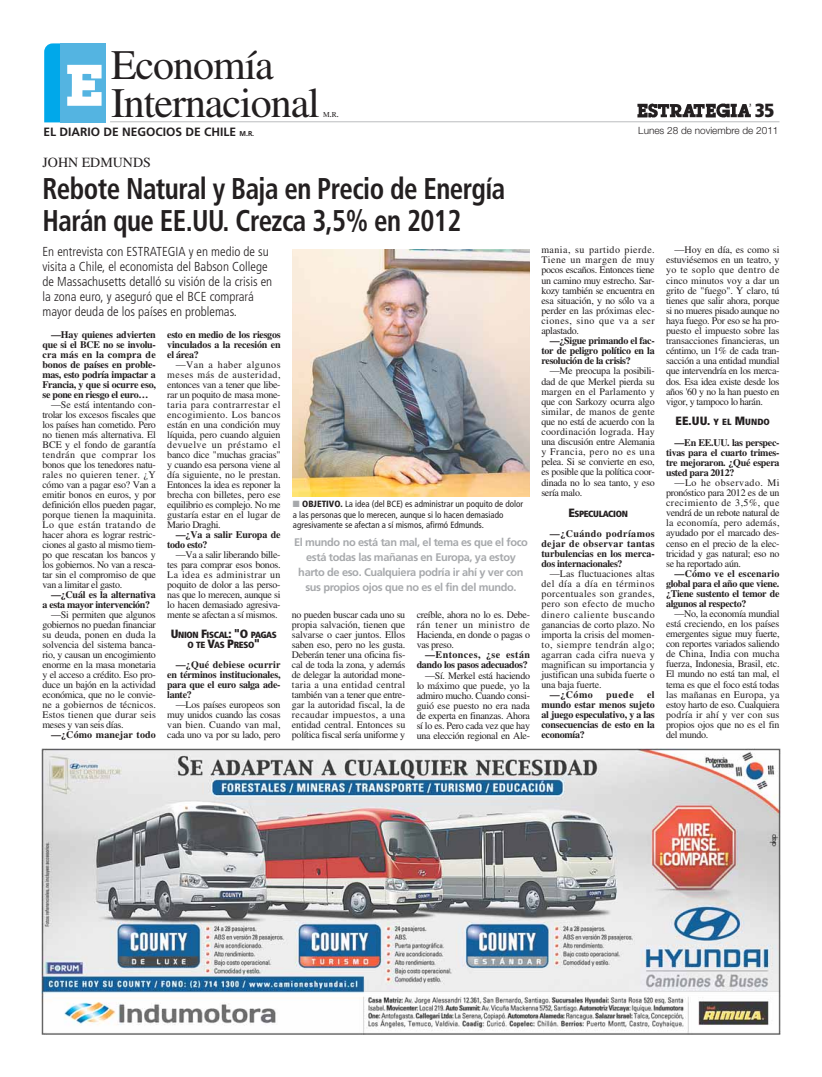
<style>
.page{position:relative;width:822px;height:1077px;background:#fff}
.page>*{position:absolute;margin:0;border:0;box-sizing:border-box;transform-origin:0 0}
.t1{font:42px/38px "Times";letter-spacing:-.025em;color:#231f20}
.t2{font:700 condensed 30px/32px "Frutiger";letter-spacing:-.02em;color:#231f20;scale:.9 1}
.t3{font:900 condensed 19px "Frutiger";color:#231f20}
.t4{font:14px "Times";color:#231f20}
.t5{font:300 condensed 13px/15px "Frutiger";color:#231f20}
.t6{font:700 12px "Frutiger";color:#231f20}
.t7{font:900 condensed 12px "Frutiger";color:#231f20}
.t8{font:700 11px/15px "Frutiger";letter-spacing:-.035em;color:#a7a9ac;text-align:center}
.t9{font:10px/10.1px "Times";letter-spacing:-.03em;color:#231f20;text-align:justify}
.t10{font:700 10px/10px "Times";letter-spacing:-.03em;color:#231f20;text-align:justify}
.t11{font:300 10px "Helvetica Neue";color:#231f20}
.t12{font:700 10px "Times";letter-spacing:.015em;color:#231f20}
.t13{font:condensed 9px/10.5px "Frutiger";color:#231f20}
.t14{font:900 condensed 9px/10px "Frutiger";letter-spacing:-.04em;color:#231f20;text-align:center}
.t15{font:7.5px "Times";color:#231f20}
.s1{font-size:10px}
.s2{font-size:7px}
.s3{font-size:12px}
.s4{color:#a7a9ac}
.s5{font-weight:900}
.s6{font-size:9px}
</style>
<div class="page">
<img style="left:637px;top:103px;width:115px;height:15px">
<hr style="left:110px;top:121px;width:670px;height:1px;background:#bbbdc0">
<div style="left:60px;top:43px;width:46px;height:80px;background:#54b4e1"></div>
<svg style="left:44px;top:43px;width:58px;height:79px"></svg>
<img style="left:41px;top:749px;width:740px;height:286px">
<img style="left:293px;top:249px;width:236px;height:247px">
<h1 class="t1" style="left:111px;top:50px;width:210px">Economía<br>Internacional</h1>
<p class="t15" style="left:323px;top:112px;width:17px">M<span class="s1">.</span>R<span class="s1">.</span></p>
<p class="t6" style="left:43px;top:127px;width:212px">EL DIARIO DE NEGOCIOS DE CHILE <span class="s2">M.R.</span></p>
<h3 class="t4" style="left:42px;top:157px;width:110px">JOHN EDMUNDS</h3>
<h2 class="t2" style="left:42px;top:175px;width:516px">Rebote Natural y Baja en Precio de Energía<br>Harán que EE.UU. Crezca 3,5% en 2012</h2>
<h3 class="t5" style="left:42px;top:245px;width:231px">En entrevista con ESTRATEGIA y en medio de su visita a Chile, el economista del Babson College de Massachusetts detalló su visión de la crisis en la zona euro, y aseguró que el BCE comprará mayor deuda de los países en problemas.</h3>
<p class="t10" style="left:42px;top:331px;width:115px;text-indent:9px">—Hay quienes advierten que si el BCE no se involu&shy;cra más en la compra de bonos de países en proble&shy;mas, esto podría impactar a Francia, y que si ocurre eso, se pone en riesgo el euro…</p>
<p class="t9" style="left:42px;top:401px;width:115px;text-indent:9px">—Se está intentando con&shy;trolar los excesos fiscales que los países han cometido. Pero no tienen más alternativa. El BCE y el fondo de garantía tendrán que comprar los bonos que los tenedores natu&shy;rales no quieren tener. ¿Y cómo van a pagar eso? Van a emitir bonos en euros, y por definición ellos pueden pagar, porque tienen la maquinita.<br>Lo que están tratando de hacer ahora es lograr restric&shy;ciones al gasto al mismo tiem&shy;po que rescatan los bancos y los gobiernos. No van a resca&shy;tar sin el compromiso de que van a limitar el gasto.</p>
<p class="t10" style="left:42px;top:591px;width:115px;text-indent:9px">—¿Cuál es la alternativa a esta mayor intervención?</p>
<p class="t9" style="left:42px;top:611px;width:115px;text-indent:9px">—Si permiten que algunos gobiernos no puedan financiar su deuda, ponen en duda la solvencia del sistema banca&shy;rio, y causan un encogimiento enorme en la masa monetaria y el acceso a crédito. Eso pro&shy;duce un bajón en la actividad económica, que no le convie&shy;ne a gobiernos de técnicos.<br>Estos tienen que durar seis meses y van seis días.</p>
<p class="t12" style="left:51px;top:731px;width:106px">—¿Cómo manejar todo</p>
<p class="t10" style="left:167px;top:331px;width:115px">esto en medio de los riesgos vinculados a la recesión en el área?</p>
<p class="t9" style="left:167px;top:361px;width:115px;text-indent:9px">—Van a haber algunos meses más de austeridad, entonces van a tener que libe&shy;rar un poquito de masa mone&shy;taria para contrarrestar el encogimiento. Los bancos están en una condición muy líquida, pero cuando alguien devuelve un préstamo el banco dice "muchas gracias" y cuando esa persona viene al día siguiente, no le prestan.<br>Entonces la idea es reponer la brecha con billetes, pero ese equilibrio es complejo. No me gustaría estar en el lugar de Mario Draghi.</p>
<p class="t10" style="left:167px;top:531px;width:115px;text-indent:9px">—¿Va a salir Europa de todo esto?</p>
<p class="t9" style="left:167px;top:551px;width:115px;text-indent:9px">—Va a salir liberando bille&shy;tes para comprar esos bonos.<br>La idea es administrar un poquito de dolor a las perso&shy;nas que lo merecen, aunque si lo hacen demasiado agresiva&shy;mente se afectan a sí mismos.</p>
<p class="t14" style="left:171px;top:631px;width:108px"><span class="s3">U</span>NION <span class="s3">F</span>ISCAL<span class="s3">: "O</span> PAGAS<br>O TE <span class="s3">V</span>AS <span class="s3">P</span>RESO<span class="s3">"</span></p>
<p class="t10" style="left:167px;top:661px;width:115px;text-indent:9px">—¿Qué debiese ocurrir en términos institucionales, para que el euro salga ade&shy;lante?</p>
<p class="t9" style="left:167px;top:701px;width:115px;text-indent:9px">—Los países europeos son muy unidos cuando las cosas van bien. Cuando van mal, cada uno va por su lado, pero</p>
<p class="t13" style="left:293px;top:499px;width:232px"><span class="s4">■</span> <span class="s5">OBJETIVO.</span> La idea (del BCE) es administrar un poquito de dolor a las personas que lo merecen, aunque si lo hacen demasiado agresivamente se afectan a sí mismos, afirmó Edmunds.</p>
<p class="t8" style="left:294px;top:536px;width:235px">El mundo no está tan mal, el tema es que el foco está todas las mañanas en Europa, ya estoy harto de eso. Cualquiera podría ir ahí y ver con sus propios ojos que no es el fin del mundo.</p>
<p class="t9" style="left:292px;top:611px;width:115px">no pueden buscar cada uno su propia salvación, tienen que salvarse o caer juntos. Ellos saben eso, pero no les gusta.<br>Deberán tener una oficina fis&shy;cal de toda la zona, y además de delegar la autoridad mone&shy;taria a una entidad central también van a tener que entre&shy;gar la autoridad fiscal, la de recaudar impuestos, a una entidad central. Entonces su política fiscal sería uniforme y</p>
<p class="t9" style="left:417px;top:611px;width:115px">creíble, ahora no lo es. Debe&shy;rán tener un ministro de Hacienda, en donde o pagas o vas preso.</p>
<p class="t10" style="left:417px;top:651px;width:115px;text-align:right">—Entonces, ¿se están dando los pasos adecuados?</p>
<p class="t9" style="left:417px;top:671px;width:115px;text-indent:9px">—Sí. Merkel está haciendo lo máximo que puede, yo la admiro mucho. Cuando consi&shy;guió ese puesto no era nada de experta en finanzas. Ahora sí lo es. Pero cada vez que hay una elección regional en Ale-</p>
<h3 class="t3" style="left:755px;top:103px;width:21px">35</h3>
<p class="t11" style="left:638px;top:127px;width:142px">Lunes 28 de noviembre de 2011</p>
<p class="t9" style="left:541px;top:246px;width:115px">mania, su partido pierde.<br>Tiene un margen de muy pocos escaños. Entonces tiene un camino muy estrecho. Sar&shy;kozy también se encuentra en esa situación, y no sólo va a perder en las próximas elec&shy;ciones, sino que va a ser aplastado.</p>
<p class="t10" style="left:541px;top:337px;width:115px;text-indent:9px">—¿Sigue primando el fac&shy;tor de peligro político en la resolución de la crisis?</p>
<p class="t9" style="left:541px;top:367px;width:115px;text-indent:9px">—Me preocupa la posibili&shy;dad de que Merkel pierda su margen en el Parlamento y que con Sarkozy ocurra algo similar, de manos de gente que no está de acuerdo con la coordinación lograda. Hay una discusión entre Alemania y Francia, pero no es una pelea. Si se convierte en eso, es posible que la política coor&shy;dinada no lo sea tanto, y eso sería malo.</p>
<p class="t14" style="left:568px;top:509px;width:61px"><span class="s3">E</span>SPECULACION</p>
<p class="t10" style="left:541px;top:529px;width:115px;text-indent:9px">—¿Cuándo podríamos dejar de observar tantas turbulencias en los merca&shy;dos internacionales?</p>
<p class="t9" style="left:541px;top:570px;width:115px;text-indent:9px">—Las fluctuaciones altas del día a día en términos porcentuales son grandes, pero son efecto de mucho dinero caliente buscando ganancias de corto plazo. No importa la crisis del momen&shy;to, siempre tendrán algo; agarran cada cifra nueva y magnifican su importancia y justifican una subida fuerte o una baja fuerte.</p>
<p class="t10" style="left:550px;top:691px;width:45px">—¿Cómo</p>
<p class="t10" style="left:606px;top:691px;width:29px">puede</p>
<p class="t10" style="left:541px;top:691px;width:115px;text-indent:106px">el mundo estar menos sujeto al juego especulativo, y a las consecuencias de esto en la economía?</p>
<p class="t9" style="left:666px;top:246px;width:115px;text-indent:9px">—Hoy en día, es como si estuviésemos en un teatro, y yo te soplo que dentro de cinco minutos voy a dar un grito de "fuego". Y claro, tú tienes que salir ahora, porque si no mueres pisado aunque no haya fuego. Por eso se ha pro&shy;puesto el impuesto sobre las transacciones financieras, un céntimo, un 1% de cada tran&shy;sacción a una entidad mundial que intervendría en los merca&shy;dos. Esa idea existe desde los años '60 y no la han puesto en vigor, y tampoco lo harán.</p>
<p class="t7" style="left:676px;top:416px;width:96px">EE.UU. <span class="s6">Y EL</span> M<span class="s6">UNDO</span></p>
<p class="t10" style="left:666px;top:438px;width:115px;text-indent:9px">—En EE.UU. las perspec&shy;tivas para el cuarto trimes&shy;tre mejoraron. ¿Qué espera usted para 2012?</p>
<p class="t9" style="left:666px;top:478px;width:115px;text-indent:9px">—Lo he observado. Mi pronóstico para 2012 es de un crecimiento de 3,5%, que vendrá de un rebote natural de la economía, pero además, ayudado por el marcado des&shy;censo en el precio de la elec&shy;tricidad y gas natural; eso no se ha reportado aún.</p>
<p class="t10" style="left:666px;top:569px;width:115px;text-indent:9px">—Cómo ve el escenario global para el año que viene. ¿Tiene sustento el temor de algunos al respecto?</p>
<p class="t9" style="left:666px;top:609px;width:115px;text-indent:9px">—No, la economía mundial está creciendo, en los países emergentes sigue muy fuerte, con reportes variados saliendo de China, India con mucha fuerza, Indonesia, Brasil, etc.<br>El mundo no está tan mal, el tema es que el foco está todas las mañanas en Europa, ya estoy harto de eso. Cualquiera podría ir ahí y ver con sus propios ojos que no es el fin del mundo.</p>
</div>
